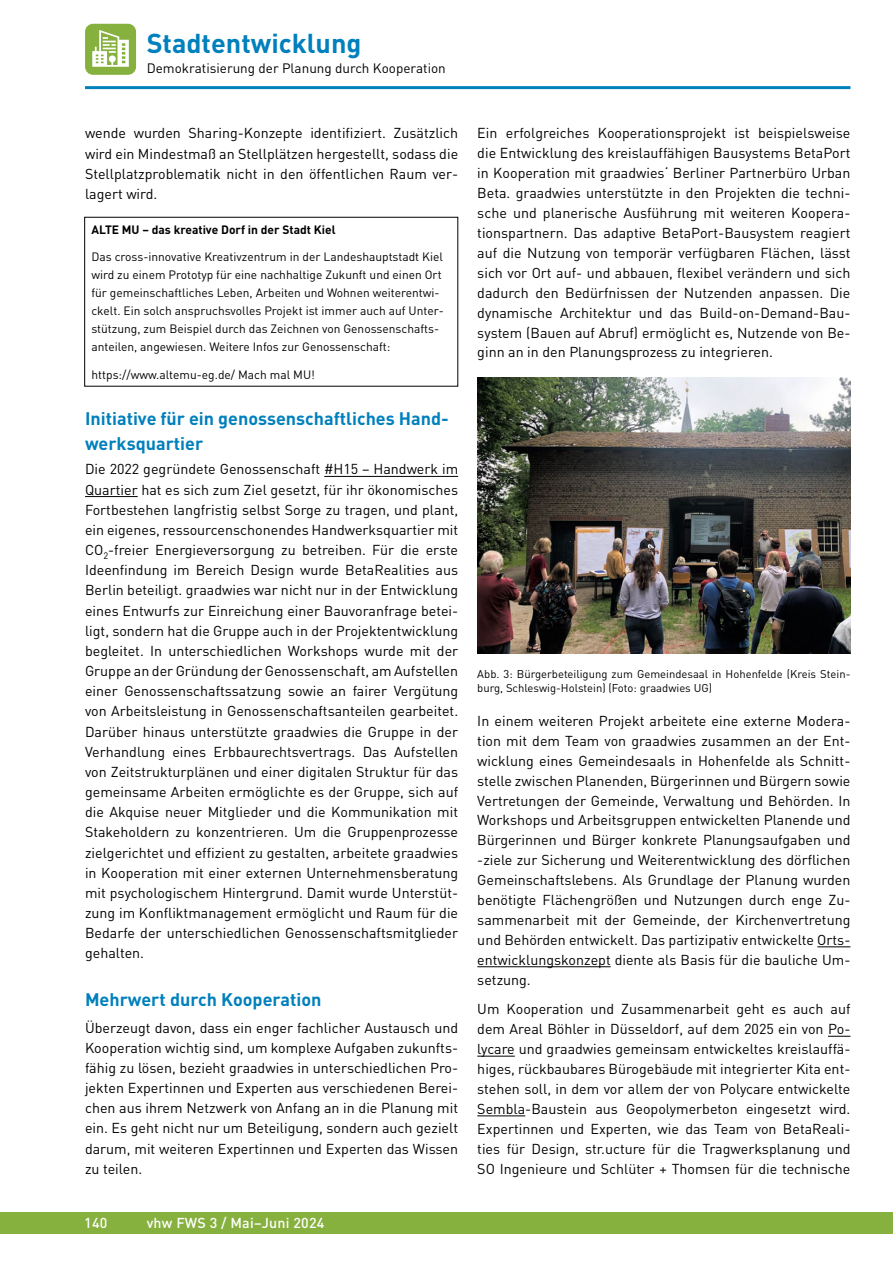
<style>
.page{position:relative;width:893px;height:1263px;background:#fff}
.page>*{position:absolute;margin:0;border:0;box-sizing:border-box;transform-origin:0 0}
.t1{font:700 27px "DIN Pro";color:#0080bc}
.t2{font:700 18px/24.6px "DIN Pro";color:#0080bc}
.t3{font:14.25px/20.1px "DIN Pro";color:#000;text-align:justify}
.t4{font:500 14.25px "DIN Pro";letter-spacing:.015em;color:#fff}
.t5{font:13.5px "DIN Pro";color:#000}
.t6{font:12px/18px "DIN Pro";color:#000}
.t7{font:700 12px "DIN Pro";color:#000}
.t8{font:11.25px/14px "DIN Pro";color:#000}
</style>
<div class="page">
<div style="left:0;top:1212px;width:893px;height:21px;background:#87b13f"></div>
<hr style="left:85px;top:86px;width:765px;height:3px;background:#0080bc">
<div style="left:85px;top:24px;width:51px;height:51px;background:#87b13f;border-radius:8px"></div>
<svg style="left:92px;top:30px;width:37px;height:37px"></svg>
<hr style="left:324px;top:476px;width:134px;height:1px;background:#000">
<hr style="left:85px;top:496px;width:53px;height:1px;background:#000">
<hr style="left:817px;top:946px;width:33px;height:1px;background:#000">
<hr style="left:477px;top:966px;width:134px;height:1px;background:#000">
<svg style="left:828px;top:1036px;width:22px;height:1px"></svg>
<hr style="left:477px;top:1056px;width:38px;height:1px;background:#000">
<hr style="left:477px;top:1115px;width:48px;height:1px;background:#000">
<img style="left:477px;top:377px;width:373px;height:277px">
<h1 class="t1" style="left:147px;top:25px;width:216px">Stadtentwicklung</h1>
<p class="t5" style="left:147px;top:59px;width:301px">Demokratisierung der Planung durch Kooperation</p>
<p class="t3" style="left:85px;top:123px;width:375px">wende wurden Sharing-Konzepte identifiziert. Zusätzlich wird ein Mindestmaß an Stellplätzen hergestellt, sodass die Stellplatzproblematik nicht in den öffentlichen Raum ver&shy;lagert wird.</p>
<p class="t7" style="left:91px;top:221px;width:246px">ALTE MU – das kreative Dorf in der Stadt Kiel</p>
<p class="t6" style="left:91px;top:247px;width:354px">Das cross-innovative Kreativzentrum in der Landeshauptstadt Kiel wird zu einem Prototyp für eine nachhaltige Zukunft und einen Ort für gemeinschaftliches Leben, Arbeiten und Wohnen weiterentwi&shy;ckelt. Ein solch anspruchsvolles Projekt ist immer auch auf Unter&shy;stützung, zum Beispiel durch das Zeichnen von Genossenschafts&shy;anteilen, angewiesen. Weitere Infos zur Genossenschaft:</p>
<p class="t6" style="left:91px;top:365px;width:225px">https://www.altemu-eg.de/ Mach mal MU!</p>
<p class="t2" style="left:85px;top:406px;width:365px">Initiative für ein genossenschaftliches Hand&shy;werksquartier</p>
<p class="t3" style="left:85px;top:459px;width:375px">Die 2022 gegründete Genossenschaft #H15 – Handwerk im Quartier hat es sich zum Ziel gesetzt, für ihr ökonomisches Fortbestehen langfristig selbst Sorge zu tragen, und plant, ein eigenes, ressourcenschonendes Handwerksquartier mit CO<sub>2</sub>-freier Energieversorgung zu betreiben. Für die erste Ideenfindung im Bereich Design wurde BetaRealities aus Berlin beteiligt. graadwies war nicht nur in der Entwicklung eines Entwurfs zur Einreichung einer Bauvoranfrage betei&shy;ligt, sondern hat die Gruppe auch in der Projektentwicklung begleitet. In unterschiedlichen Workshops wurde mit der Gruppe an der Gründung der Genossenschaft, am Aufstellen einer Genossenschaftssatzung sowie an fairer Vergütung von Arbeitsleistung in Genossenschaftsanteilen gearbeitet.<br>Darüber hinaus unterstützte graadwies die Gruppe in der Verhandlung eines Erbbaurechtsvertrags. Das Aufstellen von Zeitstrukturplänen und einer digitalen Struktur für das gemeinsame Arbeiten ermöglichte es der Gruppe, sich auf die Akquise neuer Mitglieder und die Kommunikation mit Stakeholdern zu konzentrieren. Um die Gruppenprozesse zielgerichtet und effizient zu gestalten, arbeitete graadwies in Kooperation mit einer externen Unternehmensberatung mit psychologischem Hintergrund. Damit wurde Unterstüt&shy;zung im Konfliktmanagement ermöglicht und Raum für die Bedarfe der unterschiedlichen Genossenschaftsmitglieder gehalten.</p>
<p class="t2" style="left:85px;top:986px;width:238px">Mehrwert durch Kooperation</p>
<p class="t3" style="left:85px;top:1017px;width:375px">Überzeugt davon, dass ein enger fachlicher Austausch und Kooperation wichtig sind, um komplexe Aufgaben zukunfts&shy;fähig zu lösen, bezieht graadwies in unterschiedlichen Pro&shy;jekten Expertinnen und Experten aus verschiedenen Berei&shy;chen aus ihrem Netzwerk von Anfang an in die Planung mit ein. Es geht nicht nur um Beteiligung, sondern auch gezielt darum, mit weiteren Expertinnen und Experten das Wissen zu teilen.</p>
<p class="t4" style="left:84px;top:1213px;width:25px">140</p>
<p class="t4" style="left:147px;top:1213px;width:179px">vhw FWS 3 / Mai–Juni 2024</p>
<p class="t3" style="left:477px;top:123px;width:375px">Ein erfolgreiches Kooperationsprojekt ist beispielsweise die Entwicklung des kreislauffähigen Bausystems BetaPort in Kooperation mit graadwies‘ Berliner Partnerbüro Urban Beta. graadwies unterstützte in den Projekten die techni&shy;sche und planerische Ausführung mit weiteren Koopera&shy;tionspartnern. Das adaptive BetaPort-Bausystem reagiert auf die Nutzung von temporär verfügbaren Flächen, lässt sich vor Ort auf- und abbauen, flexibel verändern und sich dadurch den Bedürfnissen der Nutzenden anpassen. Die dynamische Architektur und das Build-on-Demand-Bau&shy;system (Bauen auf Abruf) ermöglicht es, Nutzende von Be&shy;ginn an in den Planungsprozess zu integrieren.</p>
<p class="t8" style="left:477px;top:667px;width:375px">Abb. 3: Bürgerbeteiligung zum Gemeindesaal in Hohenfelde (Kreis Stein&shy;burg, Schleswig-Holstein) (Foto: graadwies UG)</p>
<p class="t3" style="left:477px;top:710px;width:375px">In einem weiteren Projekt arbeitete eine externe Modera&shy;tion mit dem Team von graadwies zusammen an der Ent&shy;wicklung eines Gemeindesaals in Hohenfelde als Schnitt&shy;stelle zwischen Planenden, Bürgerinnen und Bürgern sowie Vertretungen der Gemeinde, Verwaltung und Behörden. In Workshops und Arbeitsgruppen entwickelten Planende und Bürgerinnen und Bürger konkrete Planungsaufgaben und -ziele zur Sicherung und Weiterentwicklung des dörflichen Gemeinschaftslebens. Als Grundlage der Planung wurden benötigte Flächengrößen und Nutzungen durch enge Zu&shy;sammenarbeit mit der Gemeinde, der Kirchenvertretung und Behörden entwickelt. Das partizipativ entwickelte Orts&shy;entwicklungskonzept diente als Basis für die bauliche Um&shy;setzung.</p>
<p class="t3" style="left:477px;top:999px;width:375px">Um Kooperation und Zusammenarbeit geht es auch auf dem Areal Böhler in Düsseldorf, auf dem 2025 ein von Po&shy;lycare und graadwies gemeinsam entwickeltes kreislauffä&shy;higes, rückbaubares Bürogebäude mit integrierter Kita ent&shy;stehen soll, in dem vor allem der von Polycare entwickelte Sembla-Baustein aus Geopolymerbeton eingesetzt wird.<br>Expertinnen und Experten, wie das Team von BetaReali&shy;ties für Design, str.ucture für die Tragwerksplanung und SO Ingenieure und Schlüter + Thomsen für die technische</p>
</div>
